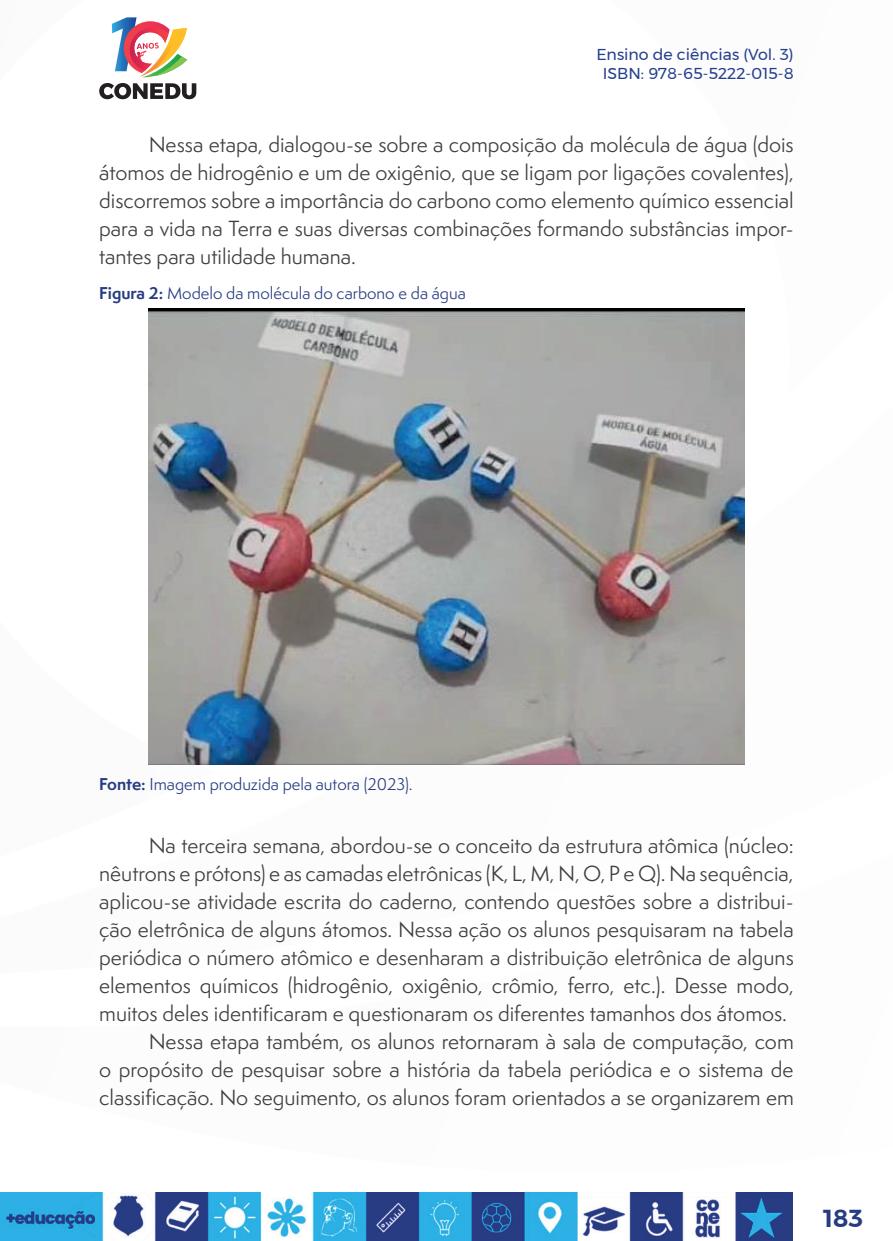
<style>
.page{position:relative;width:893px;height:1241px;background:#fff}
.page>*{position:absolute;margin:0;border:0;box-sizing:border-box;transform-origin:0 0}
.t1{font:600 24.5px "Montserrat";color:#263c82}
._7_CORPO{font:20.12px/28px "Semplicita Pro";color:#3e3e3f;text-align:justify}
.t2{font:15.75px/18.9px "Montserrat";color:#253f8e;text-align:center}
._9_LEGENDAS{font:15.75px "Semplicita Pro";color:#263c82}
._13_FONTES{font:15.75px "Semplicita Pro";color:#263c82}
.s1{font-weight:700}
</style>
<div class="page">
<svg style="left:112px;top:17px;width:75px;height:60px"></svg>
<svg style="left:99px;top:83px;width:97px;height:16px"></svg>
<img style="left:0;top:1192px;width:793px;height:48px">
<img style="left:149px;top:308px;width:595px;height:456px">
<p class="t2" style="left:596px;top:45px;width:199px">Ensino de ciências (Vol. 3)<br>ISBN: 978-65-5222-015-8</p>
<p class="_7_CORPO" style="left:99px;top:130px;width:696px;text-indent:50px">Nessa etapa, dialogou-se sobre a composição da molécula de água (dois átomos de hidrogênio e um de oxigênio, que se ligam por ligações covalentes), discorremos sobre a importância do carbono como elemento químico essencial para a vida na Terra e suas diversas combinações formando substâncias impor&shy;tantes para utilidade humana.</p>
<p class="_9_LEGENDAS" style="left:99px;top:282px;width:368px"><span class="s1">Figura 2:</span> Modelo da molécula do carbono e da água</p>
<p class="_13_FONTES" style="left:99px;top:772px;width:315px"><span class="s1">Fonte:</span> Imagem produzida pela autora (2023).</p>
<p class="_7_CORPO" style="left:99px;top:830px;width:696px;text-indent:50px">Na terceira semana, abordou-se o conceito da estrutura atômica (núcleo: nêutrons e prótons) e as camadas eletrônicas (K, L, M, N, O, P e Q). Na sequência, aplicou-se atividade escrita do caderno, contendo questões sobre a distribui&shy;ção eletrônica de alguns átomos. Ness a ação os alunos pesquisaram na tabela periódica o número atômico e desenharam a distribuição eletrônica de alguns elementos químicos (hidrogênio, oxigênio, crômio, ferro, etc.). Desse modo, muitos deles identificaram e questionaram os diferentes tamanhos dos átomos.</p>
<p class="_7_CORPO" style="left:99px;top:1026px;width:696px;text-indent:50px">Nessa etapa também, os alunos retornaram à sala de computação, com o propósito de pesquisar sobre a história da tabela periódica e o sistema de classificação. No seguimento, os alunos foram orientados a se organizarem em</p>
<p class="t1" style="left:823px;top:1198px;width:41px">183</p>
</div>
